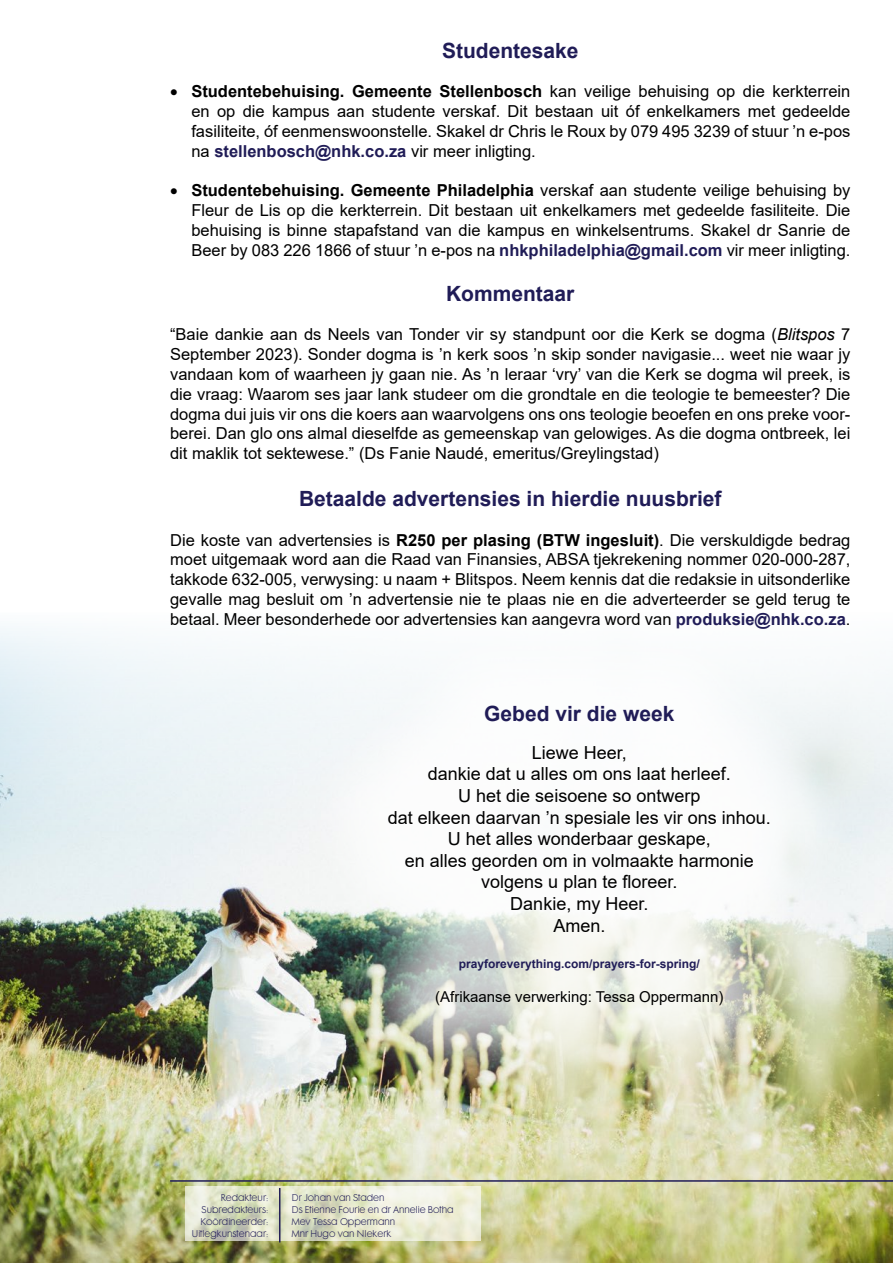
<style>
.page{position:relative;width:893px;height:1263px;background:#fff}
.page>*{position:absolute;margin:0;border:0;box-sizing:border-box;transform-origin:0 0}
.t1{font:700 21px "Arial";color:#201c57}
.t2{font:18px/21.6px "Arial";color:#000;text-align:center}
.t3{font:16.5px/19.8px "Arial";color:#000;text-align:justify}
.t4{font:15px "Arial";color:#000}
.t5{font:700 12px "Arial";color:#201c57}
.t6{font:9px/12px "Futura Maxi CG Light";color:#201c57}
.s1{font-weight:700}
.s2{font-weight:700;color:#201c57}
.s3{font-style:italic}
</style>
<div class="page">
<img style="left:0;top:626px;width:893px;height:637px">
<svg style="left:185px;top:1186px;width:295px;height:55px;background:#e2e4ce"></svg>
<hr style="left:170px;top:1180px;width:723px;height:2px;background:#201c57">
<hr style="left:279px;top:1188px;width:1px;height:54px;background:#242057">
<div style="left:296px;top:613px;width:566px;height:485px;background:#fff;opacity:.75"></div>
<p class="t1" style="left:442px;top:36px;width:138px">Studentesake</p>
<p class="t3" style="left:191px;top:82px;width:661px;text-indent:-21px">• <span class="s1">Studentebehuising. Gemeente Stellenbosch</span> kan veilige behuising op die kerkterrein en op die kampus aan studente verskaf. Dit bestaan uit óf enkelkamers met gedeelde fasiliteite, óf eenmenswoonstelle. Skakel dr Chris le Roux by 079 495 3239 of stuur ’n e-pos na <span class="s2">stellenbosch@nhk.co.za</span> vir meer inligting.</p>
<p class="t3" style="left:191px;top:181px;width:661px;text-indent:-21px">• <span class="s1">Studentebehuising. Gemeente Philadelphia</span> verskaf aan studente veilige behuising by Fleur de Lis op die kerkterrein. Dit bestaan uit enkelkamers met gedeelde fasiliteite. Die behuising is binne stapafstand van die kampus en winkelsentrums. Skakel dr Sanrie de Beer by 083 226 1866 of stuur ’n e-pos na <span class="s2">nhkphiladelphia@gmail.com</span> vir meer inligting.</p>
<p class="t1" style="left:446px;top:279px;width:130px">Kommentaar</p>
<p class="t3" style="left:170px;top:325px;width:682px">“Baie dankie aan ds Neels van Tonder vir sy standpunt oor die Kerk se dogma (<span class="s3">Blitspos</span> 7<br>September 2023). Sonder dogma is ’n kerk soos ’n skip sonder navigasie... weet nie waar jy vandaan kom of waarheen jy gaan nie. As ’n leraar ‘vry’ van die Kerk se dogma wil preek, is die vraag: Waarom ses jaar lank studeer om die grondtale en die teologie te bemeester? Die dogma dui juis vir ons die koers aan waarvolgens ons ons teologie beoefen en ons preke voor&shy;berei. Dan glo ons almal dieselfde as gemeenskap van gelowiges. As die dogma ontbreek, lei dit maklik tot sektewese.” (Ds Fanie Naudé, emeritus/Greylingstad)</p>
<p class="t1" style="left:299px;top:484px;width:424px">Betaalde advertensies in hierdie nuusbrief</p>
<p class="t3" style="left:170px;top:530px;width:682px">Die koste van advertensies is <span class="s1">R250 per plasing (BTW ingesluit)</span>. Die verskuldigde bedrag moet uitgemaak word aan die Raad van Finansies, ABSA tjekrekening nommer 020-000-287, takkode 632-005, verwysing: u naam + Blitspos. Neem kennis dat die redaksie in uitsonderlike gevalle mag besluit om ’n advertensie nie te plaas nie en die adverteerder se geld terug te betaal. Meer besonderhede oor advertensies kan aangevra word van <span class="s2">produksie@nhk.co.za</span>.</p>
<p class="t1" style="left:484px;top:699px;width:192px">Gebed vir die week</p>
<p class="t2" style="left:388px;top:742px;width:385px">Liewe Heer,<br>dankie dat u alles om ons laat herleef.<br>U het die seisoene so ontwerp<br>dat elkeen daarvan ’n spesiale les vir ons inhou.<br>U het alles wonderbaar geskape,<br>en alles georden om in volmaakte harmonie volgens u plan te floreer.<br>Dankie, my Heer.<br>Amen.</p>
<p class="t5" style="left:459px;top:955px;width:242px">prayforeverything.com/prayers-for-spring/</p>
<p class="t4" style="left:435px;top:986px;width:290px">(Afrikaanse verwerking: Tessa Oppermann)</p>
<p class="t6" style="left:192px;top:1191px;width:78px;text-align:right">Redakteur:<br>Subredakteurs:<br>Koördineerder:<br>Uitlegkunstenaar:</p>
<p class="t6" style="left:292px;top:1191px;width:163px">Dr Johan van Staden<br>Ds Etienne Fourie en dr Annelie Botha<br>Mev Tessa Oppermann<br>Mnr Hugo van NIekerk</p>
</div>
